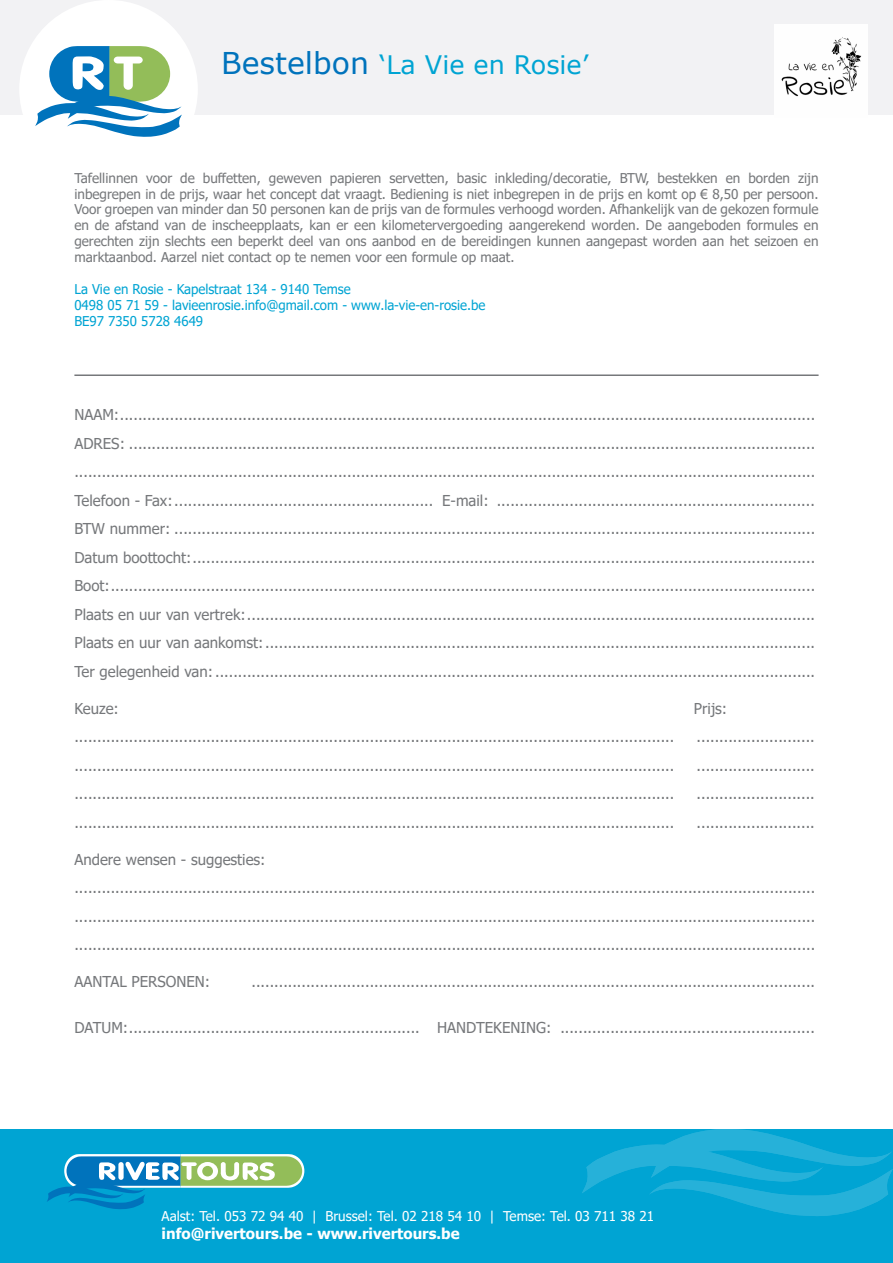
<style>
.page{position:relative;width:893px;height:1263px;background:#fff}
.page>*{position:absolute;margin:0;border:0;box-sizing:border-box;transform-origin:0 0}
.t1{font:25.5px "Verdana";color:#00a4d3}
.t2{font:15px "Tahoma";color:#76787b}
.t3{font:700 15px "Tahoma";color:#fff}
.t4{font:13.5px/15.8px "Tahoma";color:#76787b;text-align:justify}
.t5{font:13.5px "Tahoma";color:#00a4d3}
.t6{font:13.5px "Tahoma";color:#fff}
.s1{font-size:30px;color:#0073bc}
</style>
<div class="page">
<div style="left:0;top:0;width:893px;height:115px;background:#f2f2f4"></div>
<div style="left:19px;top:0;width:179px;height:179px;background:#fff;border-radius:50%"></div>
<svg style="left:35px;top:46px;width:147px;height:91px"></svg>
<hr style="left:74px;top:374px;width:745px;height:2px;background:#76787b">
<div style="left:0;top:1129px;width:893px;height:134px;background:#00a4d3"></div>
<svg style="left:47px;top:1154px;width:257px;height:55px"></svg>
<svg style="left:582px;top:1129px;width:310px;height:87px"></svg>
<img style="left:774px;top:25px;width:93px;height:90px">
<p class="t1" style="left:221px;top:47px;width:369px"><span class="s1">Bestelbon</span> ‘La Vie en Rosie’</p>
<p class="t4" style="left:74px;top:171px;width:746px">Tafellinnen voor de buffetten, geweven papieren servetten, basic inkleding/decoratie, BTW, bestekken en borden zijn inbegrepen in de prijs, waar het concept dat vraagt. Bediening is niet inbegrepen in de prijs en komt op € 8,50 per persoon.<br>Voor groepen van minder dan 50 personen kan de prijs van de formules verhoogd worden. Afhankelijk van de gekozen formule en de afstand van de inscheepplaats, kan er een kilometervergoeding aangerekend worden. De aangeboden formules en gerechten zijn slechts een beperkt deel van ons aanbod en de bereidingen kunnen aangepast worden aan het seizoen en marktaanbod. Aarzel niet contact op te nemen voor een formule op maat.</p>
<p class="t5" style="left:74px;top:280px;width:278px">La Vie en Rosie - Kapelstraat 134 - 9140 Temse</p>
<p class="t5" style="left:74px;top:296px;width:412px">0498 05 71 59 - lavieenrosie.info@gmail.com - www.la-vie-en-rosie.be</p>
<p class="t5" style="left:74px;top:312px;width:130px">BE97 7350 5728 4649</p>
<p class="t2" style="left:74px;top:405px;width:742px">NAAM:.........................................................................................................................................................</p>
<p class="t2" style="left:74px;top:433px;width:742px">ADRES: .......................................................................................................................................................</p>
<p class="t2" style="left:74px;top:462px;width:742px">...................................................................................................................................................................</p>
<p class="t2" style="left:74px;top:490px;width:742px">Telefoon - Fax:......................................................... E-mail: ......................................................................</p>
<p class="t2" style="left:74px;top:519px;width:742px">BTW nummer: .............................................................................................................................................</p>
<p class="t2" style="left:74px;top:547px;width:742px">Datum boottocht:.........................................................................................................................................</p>
<p class="t2" style="left:74px;top:576px;width:742px">Boot:...........................................................................................................................................................</p>
<p class="t2" style="left:74px;top:604px;width:742px">Plaats en uur van vertrek:.............................................................................................................................</p>
<p class="t2" style="left:74px;top:633px;width:742px">Plaats en uur van aankomst:.........................................................................................................................</p>
<p class="t2" style="left:74px;top:661px;width:742px">Ter gelegenheid van:....................................................................................................................................</p>
<p class="t2" style="left:74px;top:698px;width:46px">Keuze:</p>
<p class="t2" style="left:694px;top:698px;width:35px">Prijs:</p>
<p class="t2" style="left:74px;top:727px;width:601px">....................................................................................................................................</p>
<p class="t2" style="left:697px;top:727px;width:120px">..........................</p>
<p class="t2" style="left:74px;top:755px;width:601px">....................................................................................................................................</p>
<p class="t2" style="left:697px;top:755px;width:120px">..........................</p>
<p class="t2" style="left:74px;top:784px;width:601px">....................................................................................................................................</p>
<p class="t2" style="left:697px;top:784px;width:120px">..........................</p>
<p class="t2" style="left:74px;top:812px;width:601px">....................................................................................................................................</p>
<p class="t2" style="left:697px;top:812px;width:120px">..........................</p>
<p class="t2" style="left:74px;top:849px;width:193px">Andere wensen - suggesties:</p>
<p class="t2" style="left:74px;top:878px;width:742px">...................................................................................................................................................................</p>
<p class="t2" style="left:74px;top:906px;width:742px">...................................................................................................................................................................</p>
<p class="t2" style="left:74px;top:935px;width:742px">...................................................................................................................................................................</p>
<p class="t2" style="left:74px;top:972px;width:137px">AANTAL PERSONEN:</p>
<p class="t2" style="left:252px;top:972px;width:565px">............................................................................................................................</p>
<p class="t2" style="left:74px;top:1017px;width:742px">DATUM:................................................................ HANDTEKENING: ........................................................</p>
<p class="t6" style="left:162px;top:1207px;width:494px">Aalst: Tel. 053 72 94 40 | Brussel: Tel. 02 218 54 10 | Temse: Tel. 03 711 38 21</p>
<p class="t3" style="left:162px;top:1223px;width:300px">info@rivertours.be - www.rivertours.be</p>
</div>
